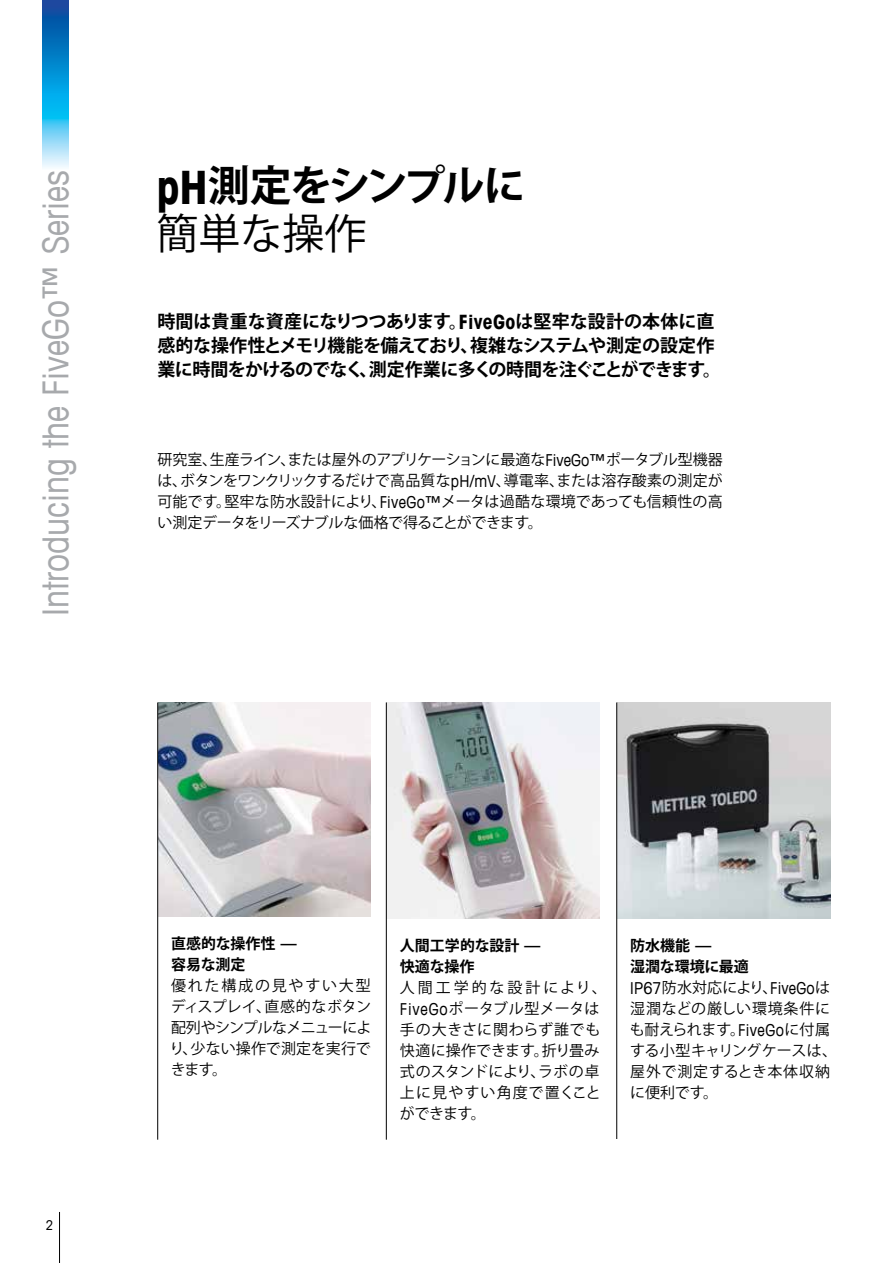
<style>
.page{position:relative;width:893px;height:1263px;background:#fff}
.page>*{position:absolute;margin:0;border:0;box-sizing:border-box;transform-origin:0 0}
.t1{font:700 42px/48px "Koz Go Pro";letter-spacing:-.06em;color:#000}
.t2{font:condensed 36px "Avant Garde Com";color:#a7a9ac}
.t3{font:700 18px/24px "Koz Go Pro";letter-spacing:-.03em;color:#000}
.t4{font:condensed 16.5px "Avant Garde Com";letter-spacing:.005em;color:#000}
.t5{font:15px/21px "Koz Go Pro";color:#000;text-align:justify}
.t6{font:15px/21px "Koz Go Pro";letter-spacing:.025em;color:#000}
.t7{font:700 15px/21px "Koz Go Pro";color:#000}
.t8{font:condensed 13.5px "Avant Garde Com";color:#000}
.s1{font-family:"Avant Garde Com";font-stretch:condensed;font-size:46.2px}
.s2{font-weight:400}
.s3{font-family:"Avant Garde Com";font-stretch:condensed;font-size:19.8px}
.s4{font-family:"Avant Garde Com";font-stretch:condensed;font-size:16.5px}
.s5{font-family:"Koz Go Pro";font-stretch:normal;font-size:15px}
</style>
<div class="page">
<hr style="left:59px;top:1212px;width:1px;height:51px;background:#000">
<img style="left:43px;top:0;width:25px;height:168px">
<img style="left:387px;top:702px;width:212px;height:217px">
<img style="left:617px;top:702px;width:213px;height:217px">
<img style="left:158px;top:702px;width:213px;height:214px">
<hr style="left:386px;top:702px;width:1px;height:438px;background:#000">
<hr style="left:616px;top:702px;width:1px;height:437px;background:#000">
<hr style="left:157px;top:702px;width:1px;height:438px;background:#000">
<h2 class="t2" style="left:33px;top:616px;width:447px;rotate:-90deg">Introducing the FiveGo™ Series</h2>
<h1 class="t1" style="left:156px;top:165px;width:370px"><span class="s1">pH</span>測定をシンプルに<span class="s2">簡単な操作</span></h1>
<p class="t3" style="left:157px;top:311px;width:565px">時間は貴重な資産になりつつあります。<span class="s3">FiveGo</span>は堅牢な設計の本体に直感的な操作性とメモリ機能を備えており、複雑なシステムや測定の設定作業に時間をかけるのでなく、測定作業に多くの時間を注ぐことができます。</p>
<p class="t5" style="left:157px;top:449px;width:567px">研究室、生産ライン、または屋外のアプリケーションに最適な<span class="s4">FiveGo™</span>ポータブル型機器は、ボタンをワンクリックするだけで高品質な<span class="s4">pH/mV</span>、導電率、または溶存酸素の測定が可能です。堅牢な防水設計により、<span class="s4">FiveGo™</span>メータは過酷な環境であっても信頼性の高い測定データをリーズナブルな価格で得ることができます。</p>
<p class="t8" style="left:46px;top:1217px;width:9px">2</p>
<p class="t7" style="left:171px;top:933px;width:128px">直感的な操作性 ̶容易な測定</p>
<p class="t5" style="left:169px;top:975px;width:204px">優れた構成の見やすい大型ディスプレイ、直感的なボタン配列やシンプルなメニューにより、少ない操作で測定を実行できます。</p>
<p class="t7" style="left:400px;top:936px;width:143px">人間工学的な設計 ̶快適な操作</p>
<p class="t6" style="left:400px;top:977px;width:208px">人間工学的な設計により、<br><span class="s4">FiveGo</span>ポータブル型メータは手の大きさに関わらず誰でも快適に操作できます。折り畳み式のスタンドにより、ラボの卓上に見やすい角度で置くことができます。</p>
<p class="t7" style="left:630px;top:936px;width:120px">防水機能 ̶<br>湿潤な環境に最適</p>
<p class="t4" style="left:630px;top:978px;width:201px">IP67<span class="s5">防水対応により、</span>FiveGo<span class="s5">は</span></p>
<p class="t5" style="left:630px;top:998px;width:209px;text-align:left">湿潤などの厳しい環境条件にも耐えられます。<span class="s4">FiveGo</span>に付属する小型キャリングケースは、屋外で測定するとき本体収納に便利です。</p>
</div>
